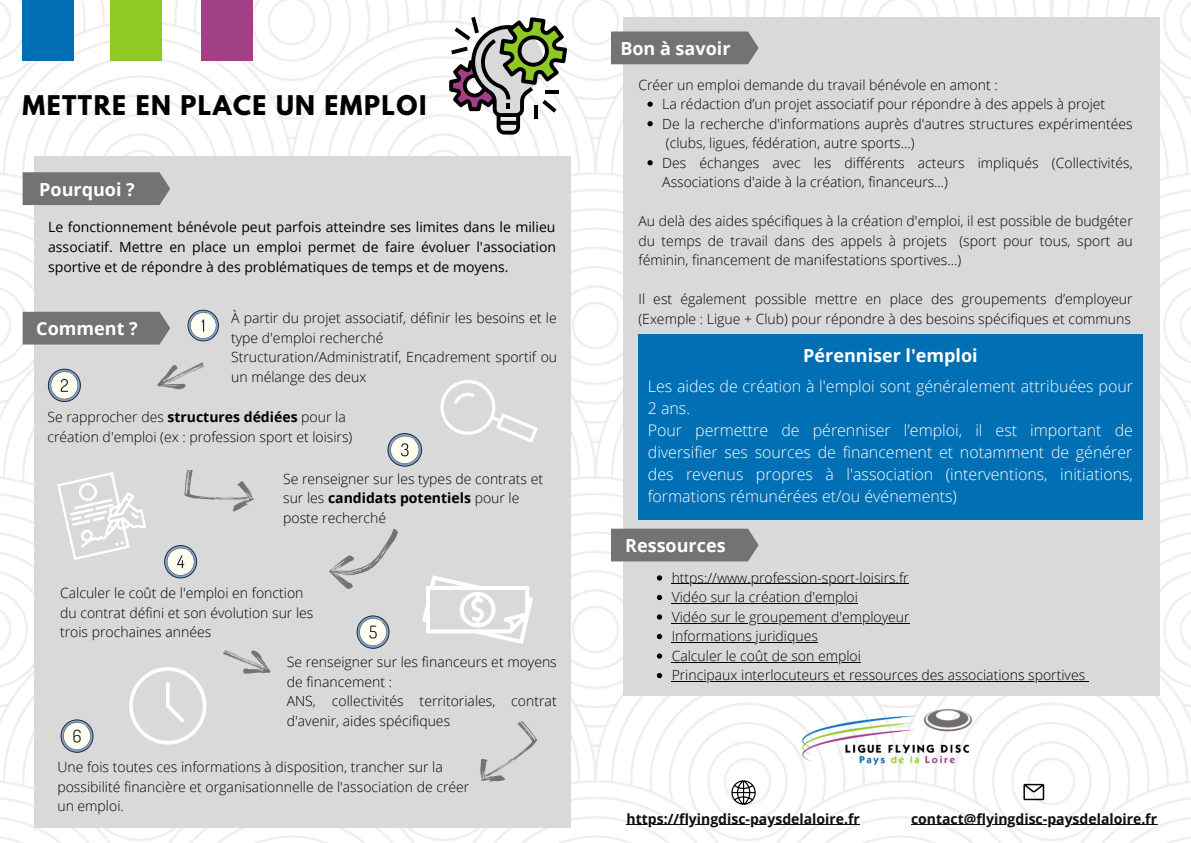
<style>
.page{position:relative;width:1191px;height:843px;background:#fff}
.page>*{position:absolute;margin:0;border:0;box-sizing:border-box;transform-origin:0 0}
.t1{font:700 24px "League Spartan";letter-spacing:.06em;color:#000}
.t2{font:700 18px "Open Sans";color:#fff}
.t3{font:300 16px/22px "Open Sans";color:#fff}
.t4{font:300 14px/19.5px "Open Sans";color:#000}
.t5{font:14px/19.5px "Open Sans";color:#000;text-align:justify}
.t6{font:700 14px "Open Sans";color:#0f0e0c}
.s1{font-weight:700}
</style>
<div class="page">
<img style="left:0;top:0;width:1190px;height:842px">
<svg style="left:449px;top:17px;width:118px;height:117px"></svg>
<div style="left:35px;top:156px;width:536px;height:671px;background:#d9d9d9"></div>
<div style="left:201px;top:0;width:51px;height:61px;background:#a13f87"></div>
<div style="left:110px;top:0;width:52px;height:61px;background:#8fca24"></div>
<div style="left:23px;top:0;width:51px;height:61px;background:#006fb4"></div>
<div style="left:23px;top:172px;width:147px;height:33px;background:#737373"></div>
<div style="left:23px;top:311px;width:147px;height:33px;background:#737373"></div>
<div style="left:623px;top:18px;width:536px;height:678px;background:#d9d9d9"></div>
<div style="left:611px;top:31px;width:147px;height:33px;background:#737373"></div>
<div style="left:611px;top:528px;width:147px;height:33px;background:#737373"></div>
<img style="left:792px;top:697px;width:196px;height:94px">
<div style="left:638px;top:334px;width:504px;height:185px;background:#006fb4"></div>
<svg style="left:731px;top:780px;width:24px;height:24px"></svg>
<svg style="left:1023px;top:783px;width:21px;height:17px"></svg>
<hr style="left:626px;top:824px;width:233px;height:1px;background:#0f0e0c">
<hr style="left:910px;top:824px;width:246px;height:1px;background:#0f0e0c">
<svg style="left:48px;top:368px;width:33px;height:33px"></svg>
<svg style="left:187px;top:309px;width:32px;height:32px"></svg>
<svg style="left:387px;top:433px;width:35px;height:33px"></svg>
<svg style="left:164px;top:545px;width:33px;height:33px"></svg>
<svg style="left:356px;top:615px;width:33px;height:33px"></svg>
<svg style="left:61px;top:719px;width:32px;height:33px"></svg>
<svg style="left:440px;top:380px;width:98px;height:62px"></svg>
<svg style="left:57px;top:472px;width:89px;height:88px"></svg>
<svg style="left:422px;top:575px;width:111px;height:68px"></svg>
<svg style="left:129px;top:667px;width:77px;height:77px"></svg>
<svg style="left:647px;top:101px;width:5px;height:6px"></svg>
<svg style="left:647px;top:121px;width:5px;height:5px"></svg>
<svg style="left:647px;top:160px;width:5px;height:5px"></svg>
<svg style="left:157px;top:362px;width:48px;height:28px"></svg>
<svg style="left:329px;top:529px;width:69px;height:60px"></svg>
<svg style="left:185px;top:471px;width:69px;height:40px"></svg>
<svg style="left:223px;top:650px;width:48px;height:24px"></svg>
<svg style="left:480px;top:721px;width:57px;height:61px"></svg>
<svg style="left:656px;top:575px;width:6px;height:5px"></svg>
<hr style="left:671px;top:583px;width:237px;height:1px;background:#000">
<svg style="left:656px;top:594px;width:6px;height:6px"></svg>
<hr style="left:671px;top:603px;width:186px;height:1px;background:#000">
<svg style="left:656px;top:614px;width:6px;height:5px"></svg>
<hr style="left:671px;top:622px;width:238px;height:1px;background:#000">
<svg style="left:656px;top:633px;width:6px;height:6px"></svg>
<hr style="left:671px;top:642px;width:146px;height:1px;background:#000">
<svg style="left:656px;top:653px;width:6px;height:5px"></svg>
<hr style="left:671px;top:661px;width:189px;height:1px;background:#000">
<svg style="left:656px;top:673px;width:6px;height:5px"></svg>
<hr style="left:671px;top:681px;width:414px;height:1px;background:#000">
<p class="t2" style="left:620px;top:36px;width:112px">Bon à savoir</p>
<p class="t4" style="left:638px;top:74px;width:361px">Créer un emploi demande du travail bénévole en amont :</p>
<p class="t1" style="left:23px;top:93px;width:405px">METTRE EN PLACE UN EMPLOI</p>
<p class="t4" style="left:662px;top:94px;width:444px">La rédaction d’un projet associatif pour répondre à des appels à projet</p>
<p class="t4" style="left:662px;top:113px;width:472px">De la recherche d'informations auprès d'autres structures expérimentées (clubs, ligues, fédération, autre sports...)</p>
<p class="t4" style="left:662px;top:152px;width:472px">Des échanges avec les différents acteurs impliqués (Collectivités,<br>Associations d'aide à la création, financeurs...)</p>
<p class="t2" style="left:39px;top:176px;width:97px">Pourquoi ?</p>
<p class="t5" style="left:48px;top:217px;width:509px">Le fonctionnement bénévole peut parfois atteindre ses limites dans le milieu associatif. Mettre en place un emploi permet de faire évoluer l'association sportive et de répondre à des problématiques de temps et de moyens.</p>
<p class="t2" style="left:36px;top:316px;width:103px">Comment ?</p>
<p class="t4" style="left:231px;top:308px;width:327px">À partir du projet associatif, définir les besoins et le type d'emploi recherché</p>
<p class="t4" style="left:231px;top:347px;width:327px">Structuration/Administratif, Encadrement sportif ou un mélange des deux</p>
<p class="t4" style="left:47px;top:406px;width:306px">Se rapprocher des <span class="s1">structures dédiées</span> pour la création d'emploi (ex : profession sport et loisirs)</p>
<p class="t4" style="left:283px;top:468px;width:261px">Se renseigner sur les types de contrats et sur les <span class="s1">candidats potentiels</span> pour le poste recherché</p>
<p class="t4" style="left:60px;top:583px;width:255px">Calculer le coût de l'emploi en fonction du contrat défini et son évolution sur les trois prochaines années</p>
<p class="t4" style="left:287px;top:651px;width:271px">Se renseigner sur les financeurs et moyens de financement :</p>
<p class="t4" style="left:287px;top:690px;width:271px">ANS, collectivités territoriales, contrat d'avenir, aides spécifiques</p>
<p class="t4" style="left:57px;top:756px;width:413px">Une fois toutes ces informations à disposition, trancher sur la possibilité financière et organisationnelle de l'association de créer un emploi.</p>
<p class="t4" style="left:638px;top:211px;width:496px;text-align:justify">Au delà des aides spécifiques à la création d'emploi, il est possible de budgéter du temps de travail dans des appels à projets (sport pour tous, sport au féminin, financement de manifestations sportives…)</p>
<p class="t4" style="left:638px;top:289px;width:495px">Il est également possible mettre en place des groupements d’employeur (Exemple : Ligue + Club) pour répondre à des besoins spécifiques et communs</p>
<p class="t2" style="left:803px;top:342px;width:176px">Pérenniser l'emploi</p>
<p class="t3" style="left:647px;top:374px;width:486px">Les aides de création à l'emploi sont généralement attribuées pour<br>2 ans.</p>
<p class="t3" style="left:647px;top:418px;width:486px;text-align:justify">Pour permettre de pérenniser l’emploi, il est important de diversifier ses sources de financement et notamment de générer des revenus propres à l'association (interventions, initiations, formations rémunérées et/ou événements)</p>
<p class="t2" style="left:625px;top:532px;width:102px">Ressources</p>
<p class="t4" style="left:671px;top:567px;width:238px">https://www.profession-sport-loisirs.fr</p>
<p class="t4" style="left:671px;top:587px;width:188px">Vidéo sur la création d'emploi</p>
<p class="t4" style="left:671px;top:606px;width:239px">Vidéo sur le groupement d'employeur</p>
<p class="t4" style="left:671px;top:626px;width:148px">Informations juridiques</p>
<p class="t4" style="left:671px;top:645px;width:191px">Calculer le coût de son emploi</p>
<p class="t4" style="left:671px;top:665px;width:415px">Principaux interlocuteurs et ressources des associations sportives</p>
<p class="t6" style="left:626px;top:808px;width:235px">https://flyingdisc-paysdelaloire.fr</p>
<p class="t6" style="left:910px;top:808px;width:247px">contact@flyingdisc-paysdelaloire.fr</p>
</div>
